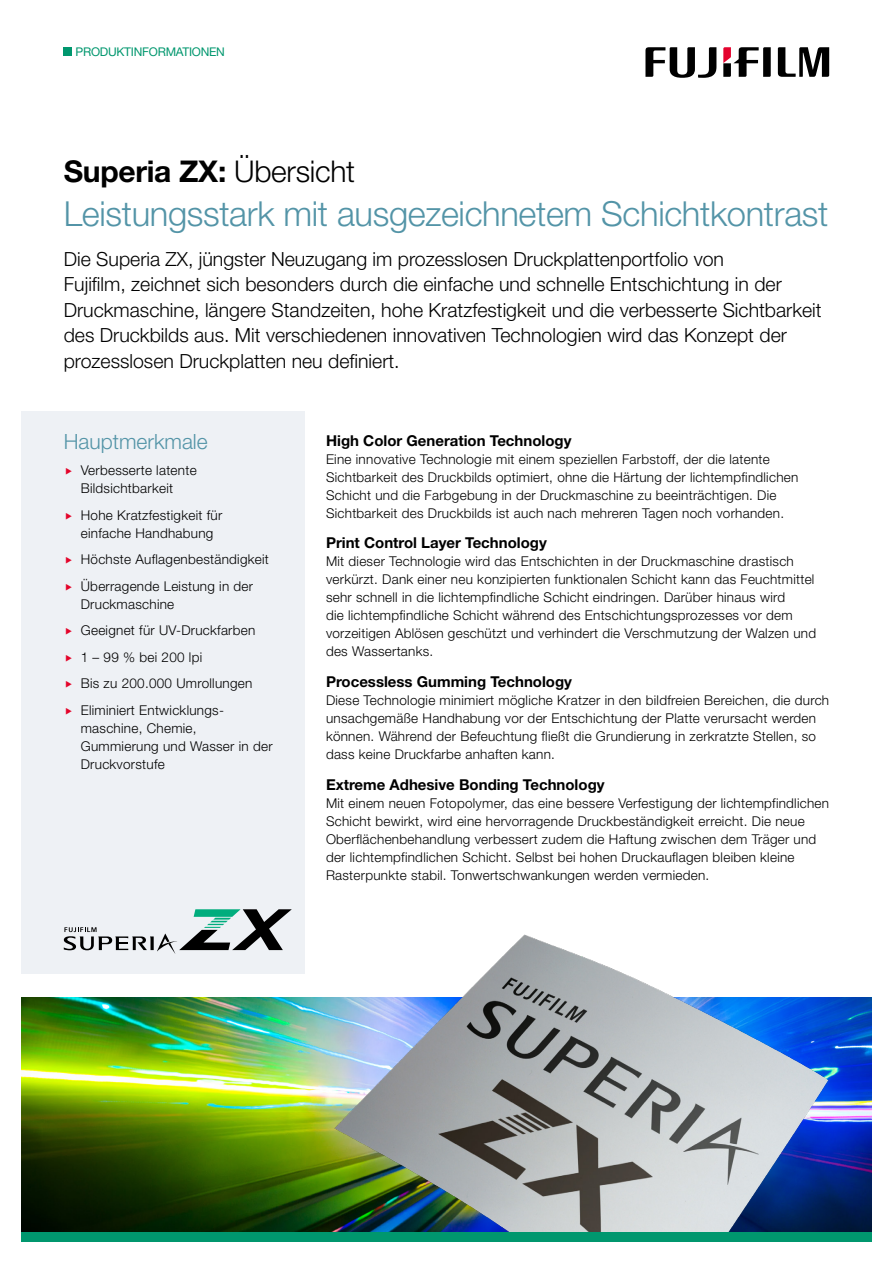
<style>
.page{position:relative;width:893px;height:1263px;background:#fff}
.page>*{position:absolute;margin:0;border:0;box-sizing:border-box;transform-origin:0 0}
.Header_-_Sub-title{font:300 34.5px "Helvetica Neue LT Pro";letter-spacing:-.01em;color:#5394a7}
.Header_-_main_headin{font:700 30px "Helvetica Neue LT Pro";letter-spacing:-.01em;color:#000}
.Content_-_key_featur{font:300 21px "Helvetica Neue LT Pro";color:#5394a7}
.Header_-_intro_text{font:300 19.5px/25.5px "Helvetica Neue LT Pro";color:#000}
.Content_-_sub_headin{font:700 15px "Helvetica Neue LT Pro";color:#000}
.Content_-_body_text{font:300 13.5px/18px "Helvetica Neue LT Pro";letter-spacing:.02em;color:#000}
.t1{font:12px "Helvetica Neue LT Pro";letter-spacing:-.02em;color:#00976e}
.s1{font-weight:300}
</style>
<div class="page">
<div style="left:63px;top:47px;width:9px;height:9px;background:#00976e"></div>
<svg style="left:778px;top:47px;width:51px;height:30px"></svg>
<svg style="left:645px;top:47px;width:71px;height:31px"></svg>
<svg style="left:723px;top:47px;width:48px;height:30px"></svg>
<div style="left:21px;top:1231px;width:851px;height:11px;background:#00976e"></div>
<div style="left:21px;top:411px;width:284px;height:563px;background:#eef1f5"></div>
<img style="left:21px;top:997px;width:309px;height:234px">
<img style="left:330px;top:934px;width:542px;height:297px">
<svg style="left:64px;top:909px;width:228px;height:45px"></svg>
<p class="t1" style="left:76px;top:44px;width:151px">PRODUKTINFORMATIONEN</p>
<p class="Header_-_main_headin" style="left:64px;top:152px;width:293px">Superia ZX: <span class="s1">Übersicht</span></p>
<p class="Header_-_Sub-title" style="left:64px;top:192px;width:766px">Leistungsstark mit ausgezeichnetem Schichtkontrast</p>
<p class="Header_-_intro_text" style="left:64px;top:246px;width:759px">Die Superia ZX, jüngster Neuzugang im prozesslosen Druckplattenportfolio von<br>Fujifilm, zeichnet sich besonders durch die einfache und schnelle Entschichtung in der Druckmaschine, längere Standzeiten, hohe Kratzfestigkeit und die verbesserte Sichtbarkeit des Druckbilds aus. Mit verschiedenen innovativen Technologien wird das Konzept der prozesslosen Druckplatten neu definiert.</p>
<p class="Content_-_key_featur" style="left:64px;top:428px;width:145px">Hauptmerkmale</p>
<p class="Content_-_body_text" style="left:81px;top:461px;width:117px">Verbesserte latente<br>Bildsichtbarkeit</p>
<p class="Content_-_body_text" style="left:81px;top:506px;width:143px">Hohe Kratzfestigkeit für einfache Handhabung</p>
<p class="Content_-_body_text" style="left:81px;top:550px;width:190px">Höchste Auflagenbeständigkeit</p>
<p class="Content_-_body_text" style="left:81px;top:577px;width:174px">Überragende Leistung in der<br>Druckmaschine</p>
<p class="Content_-_body_text" style="left:81px;top:621px;width:176px">Geeignet für UV-Druckfarben</p>
<p class="Content_-_body_text" style="left:81px;top:648px;width:123px">1 – 99 % bei 200 lpi</p>
<p class="Content_-_body_text" style="left:81px;top:674px;width:173px">Bis zu 200.000 Umrollungen</p>
<p class="Content_-_body_text" style="left:81px;top:701px;width:193px">Eliminiert Entwicklungs&shy;maschine, Chemie,<br>Gummierung und Wasser in der<br>Druckvorstufe</p>
<p class="Content_-_sub_headin" style="left:326px;top:431px;width:247px">High Color Generation Technology</p>
<p class="Content_-_body_text" style="left:326px;top:449px;width:474px">Eine innovative Technologie mit einem speziellen Farbstoff, der die latente Sichtbarkeit des Druckbilds optimiert, ohne die Härtung der lichtempfindlichen Schicht und die Farbgebung in der Druckmaschine zu beeinträchtigen. Die Sichtbarkeit des Druckbilds ist auch nach mehreren Tagen noch vorhanden.</p>
<p class="Content_-_sub_headin" style="left:326px;top:533px;width:222px">Print Control Layer Technology</p>
<p class="Content_-_body_text" style="left:326px;top:552px;width:492px">Mit dieser Technologie wird das Entschichten in der Druckmaschine drastisch verkürzt. Dank einer neu konzipierten funktionalen Schicht kann das Feuchtmittel sehr schnell in die lichtempfindliche Schicht eindringen. Darüber hinaus wird<br>die lichtempfindliche Schicht während des Entschichtungsprozesses vor dem vorzeitigen Ablösen geschützt und verhindert die Verschmutzung der Walzen und des Wassertanks.</p>
<p class="Content_-_sub_headin" style="left:326px;top:672px;width:248px">Processless Gumming Technology</p>
<p class="Content_-_body_text" style="left:326px;top:691px;width:505px">Diese Technologie minimiert mögliche Kratzer in den bildfreien Bereichen, die durch unsachgemäße Handhabung vor der Entschichtung der Platte verursacht werden können. Während der Befeuchtung fließt die Grundierung in zerkratzte Stellen, so dass keine Druckfarbe anhaften kann.</p>
<p class="Content_-_sub_headin" style="left:326px;top:775px;width:280px">Extreme Adhesive Bonding Technology</p>
<p class="Content_-_body_text" style="left:326px;top:794px;width:505px">Mit einem neuen Fotopolymer, das eine bessere Verfestigung der lichtempfindlichen Schicht bewirkt, wird eine hervorragende Druckbeständigkeit erreicht. Die neue Oberflächenbehandlung verbessert zudem die Haftung zwischen dem Träger und der lichtempfindlichen Schicht. Selbst bei hohen Druckauflagen bleiben kleine Rasterpunkte stabil. Tonwertschwankungen werden vermieden.</p>
</div>
